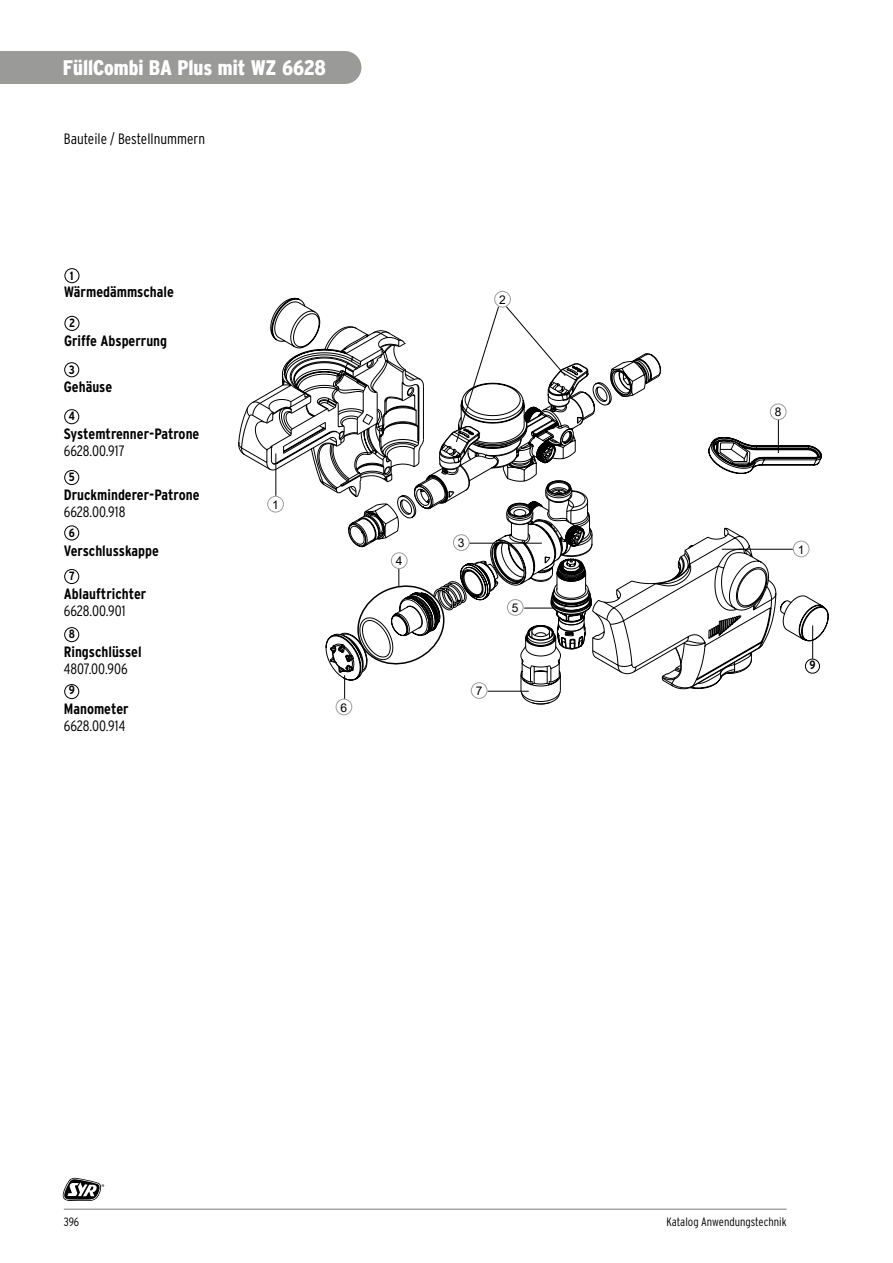
<style>
.page{position:relative;width:893px;height:1263px;background:#fff}
.page>*{position:absolute;margin:0;border:0;box-sizing:border-box;transform-origin:0 0}
.t1{font:900 condensed 21px "Interstate";color:#fff}
.t2{font:700 condensed 15px "Interstate";color:#000}
.t3{font:300 condensed 15px "Interstate";color:#000}
.t4{font:300 condensed 12px "Interstate";color:#000}
.t5{font:700 condensed 12px "Interstate";color:#000}
.t6{font:12px "Arial";color:#000}
</style>
<div class="page">
<svg style="left:238px;top:305px;width:584px;height:399px"></svg>
<hr style="left:812px;top:625px;width:1px;height:34px;background:#000">
<svg style="left:63px;top:1178px;width:41px;height:23px"></svg>
<hr style="left:64px;top:1209px;width:723px;height:1px;background:#000">
<div style="left:0;top:51px;width:361px;height:33px;background:#9a9a99"></div>
<div style="left:65px;top:268px;width:14px;height:15px;border:1px solid #000;border-radius:50%"></div>
<div style="left:65px;top:316px;width:14px;height:15px;border:1px solid #000;border-radius:50%"></div>
<div style="left:64px;top:362px;width:15px;height:15px;border:1px solid #000;border-radius:50%"></div>
<div style="left:64px;top:409px;width:15px;height:15px;border:1px solid #000;border-radius:50%"></div>
<div style="left:64px;top:470px;width:15px;height:15px;border:1px solid #000;border-radius:50%"></div>
<div style="left:64px;top:525px;width:15px;height:15px;border:1px solid #000;border-radius:50%"></div>
<div style="left:64px;top:569px;width:15px;height:15px;border:1px solid #000;border-radius:50%"></div>
<div style="left:64px;top:627px;width:15px;height:15px;border:1px solid #000;border-radius:50%"></div>
<div style="left:267px;top:496px;width:17px;height:16px;border:1px solid #9d9d9c;border-radius:50%"></div>
<div style="left:793px;top:541px;width:16px;height:16px;border:1px solid #9d9d9c;border-radius:50%"></div>
<div style="left:494px;top:291px;width:17px;height:16px;border:1px solid #9d9d9c;border-radius:50%"></div>
<div style="left:453px;top:534px;width:17px;height:17px;border:1px solid #9d9d9c;border-radius:50%"></div>
<div style="left:391px;top:552px;width:16px;height:17px;border:1px solid #9d9d9c;border-radius:50%"></div>
<div style="left:507px;top:599px;width:17px;height:17px;border:1px solid #9d9d9c;border-radius:50%"></div>
<div style="left:336px;top:699px;width:16px;height:16px;border:1px solid #9d9d9c;border-radius:50%"></div>
<div style="left:471px;top:682px;width:16px;height:17px;border:1px solid #9d9d9c;border-radius:50%"></div>
<div style="left:770px;top:404px;width:16px;height:16px;border:1px solid #9d9d9c;border-radius:50%"></div>
<div style="left:64px;top:684px;width:15px;height:15px;border:1px solid #000;border-radius:50%"></div>
<div style="left:805px;top:659px;width:15px;height:15px;border:1px solid #000;border-radius:50%"></div>
<h1 class="t1" style="left:63px;top:56px;width:265px">FüllCombi BA Plus mit WZ 6628</h1>
<p class="t3" style="left:64px;top:129px;width:143px">Bauteile / Bestellnummern</p>
<p class="t5" style="left:70px;top:268px;width:5px">1</p>
<p class="t2" style="left:64px;top:282px;width:111px">Wärmedämmschale</p>
<p class="t5" style="left:69px;top:316px;width:8px">2</p>
<p class="t2" style="left:64px;top:332px;width:105px">Griffe Absperrung</p>
<p class="t5" style="left:69px;top:362px;width:8px">3</p>
<p class="t2" style="left:64px;top:378px;width:50px">Gehäuse</p>
<p class="t5" style="left:69px;top:409px;width:8px">4</p>
<p class="t2" style="left:64px;top:425px;width:137px">Systemtrenner-Patrone</p>
<p class="t3" style="left:64px;top:441px;width:62px">6628.00.917</p>
<p class="t5" style="left:69px;top:470px;width:7px">5</p>
<p class="t2" style="left:64px;top:486px;width:137px">Druckminderer-Patrone</p>
<p class="t3" style="left:64px;top:502px;width:63px">6628.00.918</p>
<p class="t5" style="left:69px;top:525px;width:8px">6</p>
<p class="t2" style="left:64px;top:541px;width:97px">Verschlusskappe</p>
<p class="t5" style="left:69px;top:569px;width:7px">7</p>
<p class="t2" style="left:64px;top:585px;width:84px">Ablauftrichter</p>
<p class="t3" style="left:64px;top:601px;width:63px">6628.00.901</p>
<p class="t5" style="left:69px;top:627px;width:8px">8</p>
<p class="t2" style="left:64px;top:643px;width:79px">Ringschlüssel</p>
<p class="t3" style="left:64px;top:659px;width:65px">4807.00.906</p>
<p class="t5" style="left:69px;top:683px;width:8px">9</p>
<p class="t2" style="left:64px;top:700px;width:66px">Manometer</p>
<p class="t3" style="left:64px;top:716px;width:63px">6628.00.914</p>
<p class="t6" style="left:272px;top:496px;width:8px">1</p>
<p class="t6" style="left:396px;top:553px;width:8px">4</p>
<p class="t6" style="left:340px;top:699px;width:8px">6</p>
<p class="t6" style="left:499px;top:291px;width:8px">2</p>
<p class="t6" style="left:458px;top:535px;width:8px">3</p>
<p class="t6" style="left:476px;top:683px;width:8px">7</p>
<p class="t6" style="left:512px;top:599px;width:8px">5</p>
<p class="t6" style="left:775px;top:404px;width:8px">8</p>
<p class="t6" style="left:798px;top:541px;width:8px">1</p>
<p class="t5" style="left:810px;top:657px;width:8px">9</p>
<p class="t4" style="left:64px;top:1215px;width:17px">396</p>
<p class="t4" style="left:666px;top:1215px;width:122px">Katalog Anwendungstechnik</p>
</div>
